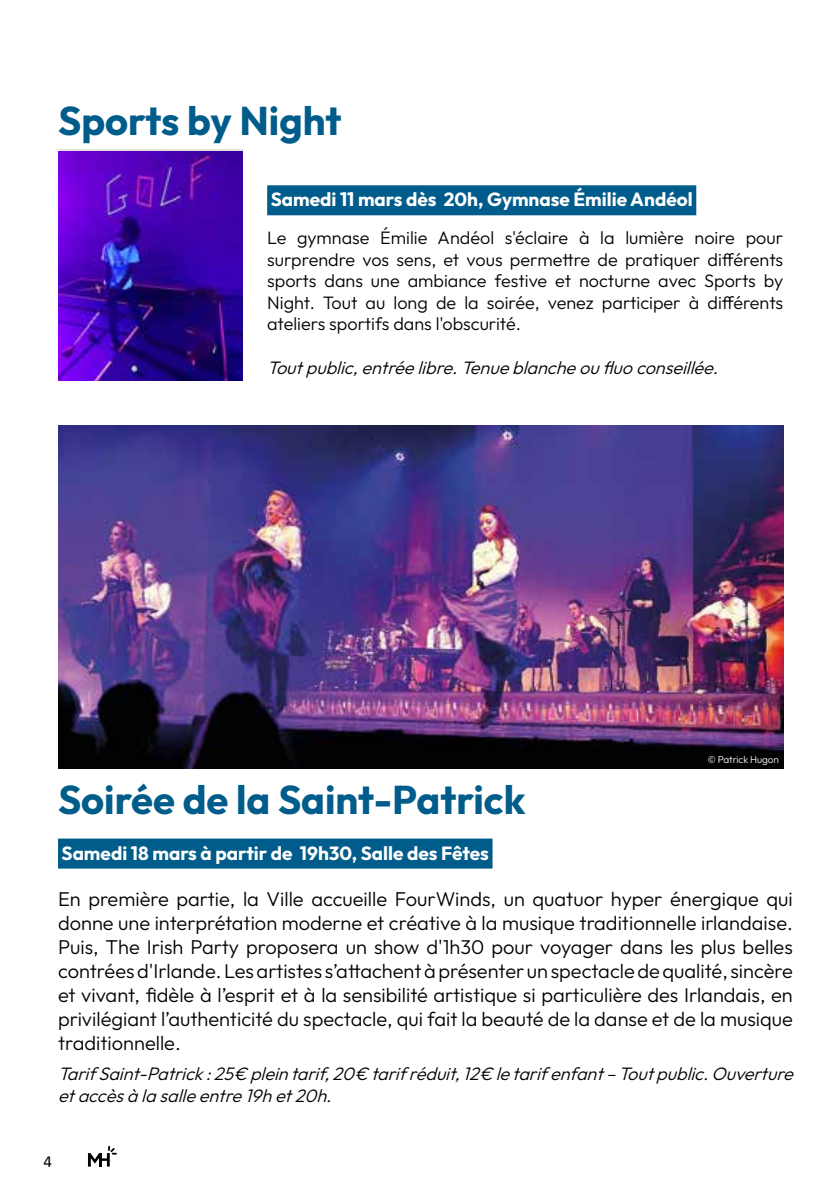
<style>
.page{position:relative;width:840px;height:1191px;background:#fff}
.page>*{position:absolute;margin:0;border:0;box-sizing:border-box;transform-origin:0 0}
.t1{font:700 40px "Outfit";color:#005c8a}
.t2{font:300 20px/24px "Outfit";color:#020203;text-align:justify}
.t3{font:700 19px "Outfit";color:#fff}
.t4{font:300 18px/21.6px "Outfit";color:#020203;text-align:justify}
.t5{font:italic 300 18px/21.6px "Outfit";color:#020203}
.t6{font:17px "Calibri";color:#000}
.t7{font:300 10px "Outfit";letter-spacing:-.01em;color:#fff}
</style>
<div class="page">
<svg style="left:88px;top:1145px;width:29px;height:21px"></svg>
<div style="left:267px;top:185px;width:429px;height:30px;background:#005c8a"></div>
<img style="left:59px;top:151px;width:183px;height:230px">
<div style="left:58px;top:838px;width:434px;height:30px;background:#005c8a"></div>
<img style="left:58px;top:425px;width:724px;height:343px">
<h1 class="t1" style="left:58px;top:99px;width:285px">Sports by Night</h1>
<p class="t3" style="left:270px;top:189px;width:423px">Samedi 11 mars dès 20h, Gymnase Émilie Andéol</p>
<p class="t4" style="left:267px;top:227px;width:517px">Le gymnase Émilie Andéol s'éclaire à la lumière noire pour surprendre vos sens, et vous permettre de pratiquer différents sports dans une ambiance festive et nocturne avec Sports by Night. Tout au long de la soirée, venez participer à différents ateliers sportifs dans l'obscurité.</p>
<p class="t5" style="left:267px;top:356px;width:457px">Toutpublic,entréelibre.Tenueblancheoufluo conseillée.</p>
<p class="t7" style="left:707px;top:753px;width:73px">© Patrick Hugon</p>
<h1 class="t1" style="left:58px;top:777px;width:469px">Soirée de la Saint-Patrick</h1>
<p class="t3" style="left:62px;top:842px;width:428px">Samedi 18 mars à partir de 19h30, Salle des Fêtes</p>
<p class="t2" style="left:58px;top:887px;width:736px">En première partie, la Ville accueille FourWinds, un quatuor hyper énergique qui donne une interprétation moderne et créative à la musique traditionnelle irlandaise.<br>Puis, The Irish Party proposera un show d'1h30 pour voyager dans les plus belles contrées d'Irlande. Les artistes s’attachent à présenter un spectacle de qualité, sincère et vivant, fidèle à l’esprit et à la sensibilité artistique si particulière des Irlandais, en privilégiant l’authenticité du spectacle, qui fait la beauté de la danse et de la musique traditionnelle.</p>
<p class="t5" style="left:58px;top:1063px;width:741px">TarifSaint-Patrick:25€ pleintarif,20€ tarifréduit,12€ letarifenfant–Toutpublic.Ouverture etaccèsà la salleentre19het20h.</p>
<p class="t6" style="left:44px;top:1149px;width:10px">4</p>
</div>
